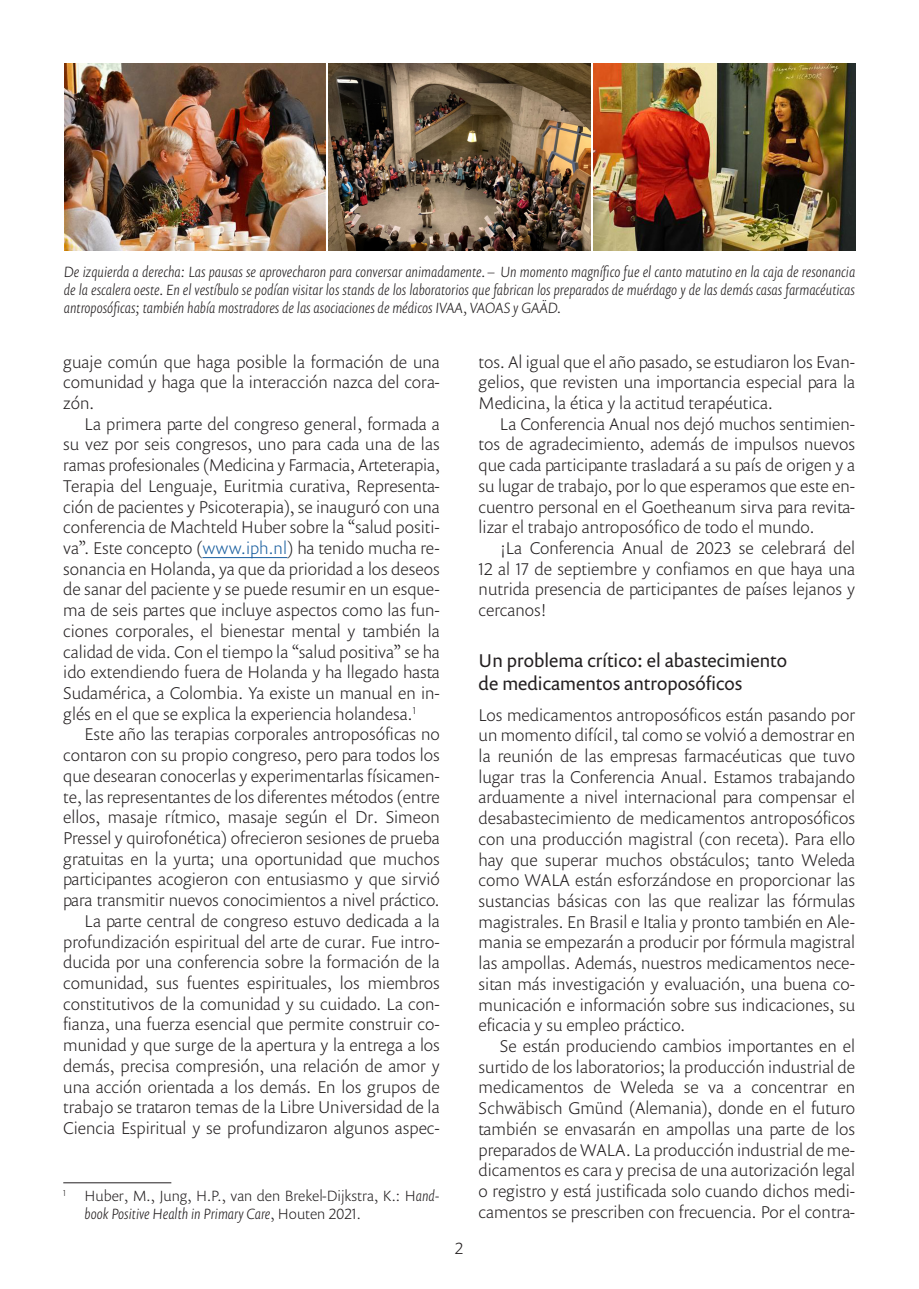
<style>
.page{position:relative;width:919px;height:1289px;background:#fff}
.page>*{position:absolute;margin:0;border:0;box-sizing:border-box;transform-origin:0 0}
.t1{font:18.75px/22.5px "Prenton RP Pro";color:#231f20}
.t2{font:300 17.25px/20.7px "Prenton RP Pro";color:#231f20;text-align:justify}
.t3{font:300 16.5px "Prenton RP Pro";color:#231f20}
.t4{font:italic 300 15px/18px "Prenton RP Pro";color:#231f20;text-align:justify}
.t5{font:300 15px/18px "Prenton RP Pro";color:#231f20}
.s1{color:#175d9e}
.s2{font-style:italic}
</style>
<div class="page">
<hr style="left:202px;top:557px;width:85px;height:1px;background:#175d9e">
<hr style="left:63px;top:1182px;width:108px;height:1px;background:#231f20">
<img style="left:593px;top:64px;width:262px;height:187px">
<img style="left:64px;top:64px;width:261px;height:187px">
<img style="left:328px;top:64px;width:262px;height:187px">
<p class="t4" style="left:64px;top:262px;width:792px">De izquierda a derecha: Las pausas se aprovecharon para conversar animadamente. – Un momento magnífico fue el canto matutino en la caja de resonancia de la escalera oeste. En el vestíbulo se podían visitar los stands de los laboratorios que fabrican los preparados de muérdago y de las demás casas farmacéuticas antroposóficas; también había mostradores de las asociaciones de médicos IVAA, VAOAS y GAÄD.</p>
<p class="t2" style="left:63px;top:350px;width:378px">guaje común que haga posible la formación de una comunidad y haga que la interacción nazca del cora&shy;zón.</p>
<p class="t2" style="left:63px;top:413px;width:378px;text-indent:21px">La primera parte del congreso general, formada a su vez por seis congresos, uno para cada una de las ramas profesionales (Medicina y Farmacia, Arteterapia, Terapia del Lenguaje, Euritmia curativa, Representa&shy;ción de pacientes y Psicoterapia), se inauguró con una conferencia de Machteld Huber sobre la “salud positi&shy;va”. Este concepto (<span class="s1">www.iph.nl</span>) ha tenido mucha re&shy;sonancia en Holanda, ya que da prioridad a los deseos de sanar del paciente y se puede resumir en un esque&shy;ma de seis partes que incluye aspectos como las fun&shy;ciones corporales, el bienestar mental y también la calidad de vida. Con el tiempo la “salud positiva” se ha ido extendiendo fuera de Holanda y ha llegado hasta Sudamérica, a Colombia. Ya existe un manual en in&shy;glés en el que se explica la experiencia holandesa.<sup>1</sup></p>
<p class="t2" style="left:63px;top:723px;width:378px;text-indent:21px">Este año las terapias corporales antroposóficas no contaron con su propio congreso, pero para todos los que desearan conocerlas y experimentarlas físicamen&shy;te, las representantes de los diferentes métodos (entre ellos, masaje rítmico, masaje según el Dr. Simeon Pressel y quirofonética) ofrecieron sesiones de prueba gratuitas en la yurta; una oportunidad que muchos participantes acogieron con entusiasmo y que sirvió para transmitir nuevos conocimientos a nivel práctico.</p>
<p class="t2" style="left:63px;top:909px;width:378px;text-indent:21px">La parte central de congreso estuvo dedicada a la profundización espiritual del arte de curar. Fue intro&shy;ducida por una conferencia sobre la formación de la comunidad, sus fuentes espirituales, los miembros constitutivos de la comunidad y su cuidado. La con&shy;fianza, una fuerza esencial que permite construir co&shy;munidad y que surge de la apertura y la entrega a los demás, precisa compresión, una relación de amor y una acción orientada a los demás. En los grupos de trabajo se trataron temas de la Libre Universidad de la Ciencia Espiritual y se profundizaron algunos aspec-</p>
<p class="t5" style="left:85px;top:1185px;width:357px;text-indent:-21px"><sup>1</sup> Huber, M., Jung, H.P., van den Brekel-Dijkstra, K.: H<span class="s2">and&shy;book Positive Health in Primary Care</span>, Houten 2021.</p>
<p class="t3" style="left:454px;top:1236px;width:11px">2</p>
<p class="t2" style="left:478px;top:350px;width:378px">tos. Al igual que el año pasado, se estudiaron los Evan&shy;gelios, que revisten una importancia especial para la Medicina, la ética y la actitud terapéutica.</p>
<p class="t2" style="left:478px;top:413px;width:378px;text-indent:21px">La Conferencia Anual nos dejó muchos sentimien&shy;tos de agradecimiento, además de impulsos nuevos que cada participante trasladará a su país de origen y a su lugar de trabajo, por lo que esperamos que este en&shy;cuentro personal en el Goetheanum sirva para revita&shy;lizar el trabajo antroposófico de todo el mundo.</p>
<p class="t2" style="left:478px;top:537px;width:378px;text-indent:21px">¡La Conferencia Anual de 2023 se celebrará del 12 al 17 de septiembre y confiamos en que haya una nutrida presencia de participantes de países lejanos y cercanos!</p>
<p class="t1" style="left:478px;top:649px;width:310px">Un problema crítico: el abastecimiento de medicamentos antroposóficos</p>
<p class="t2" style="left:478px;top:703px;width:378px">Los medicamentos antroposóficos están pasando por un momento difícil, tal como se volvió a demostrar en la reunión de las empresas farmacéuticas que tuvo lugar tras la Conferencia Anual. Estamos trabajando arduamente a nivel internacional para compensar el desabastecimiento de medicamentos antroposóficos con una producción magistral (con receta). Para ello hay que superar muchos obstáculos; tanto Weleda como WALA están esforzándose en proporcionar las sustancias básicas con las que realizar las fórmulas magistrales. En Brasil e Italia y pronto también en Ale&shy;mania se empezarán a producir por fórmula magistral las ampollas. Además, nuestros medicamentos nece&shy;sitan más investigación y evaluación, una buena co&shy;municación e información sobre sus indicaciones, su eficacia y su empleo práctico.</p>
<p class="t2" style="left:478px;top:1034px;width:378px;text-indent:21px">Se están produciendo cambios importantes en el surtido de los laboratorios; la producción industrial de medicamentos de Weleda se va a concentrar en Schwäbisch Gmünd (Alemania), donde en el futuro también se envasarán en ampollas una parte de los preparados de WALA. La producción industrial de me&shy;dicamentos es cara y precisa de una autorización legal o registro y está justificada solo cuando dichos medi&shy;camentos se prescriben con frecuencia. Por el contra-</p>
</div>
